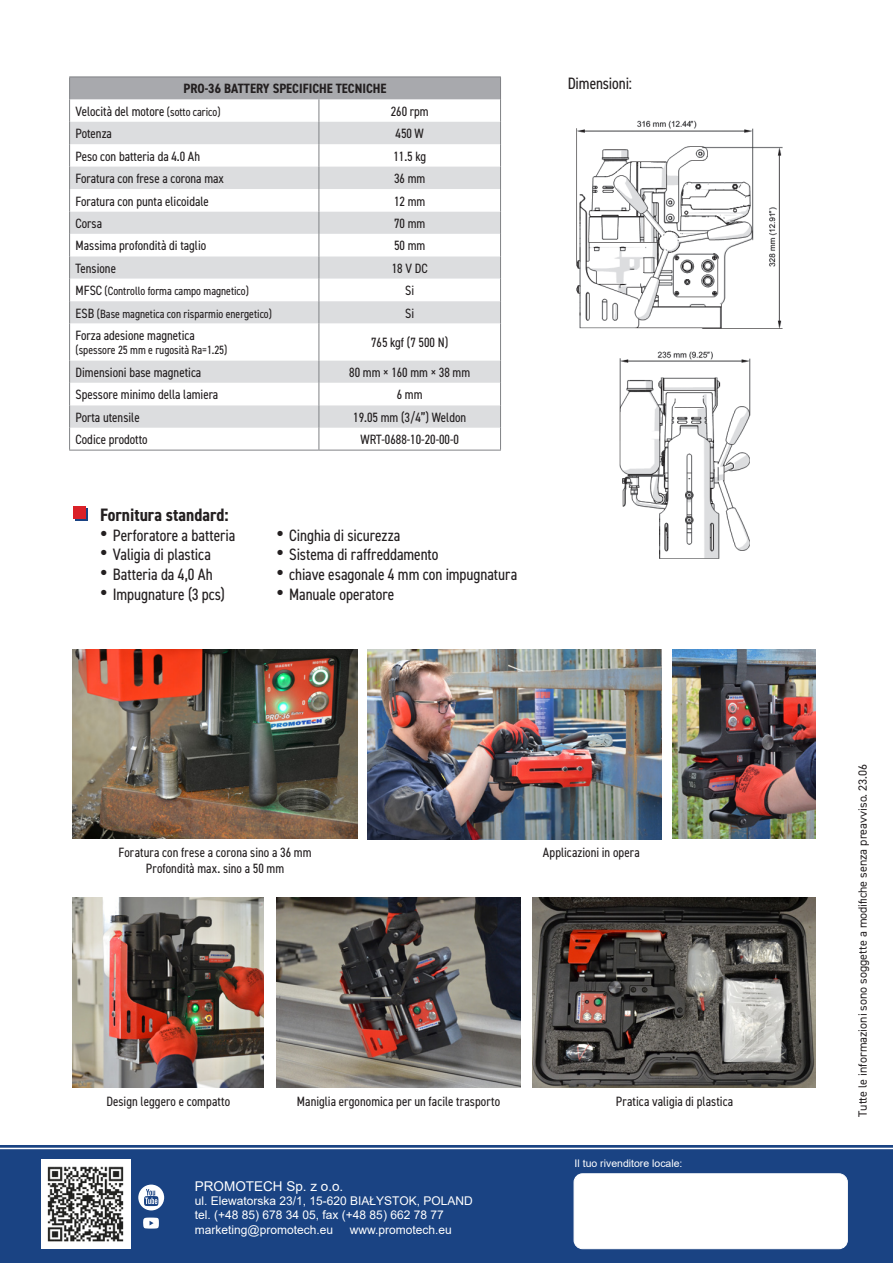
<style>
.page{position:relative;width:893px;height:1263px;background:#fff}
.page>*{position:absolute;margin:0;border:0;box-sizing:border-box;transform-origin:0 0}
.tekst_ulotka_promote{font:700 condensed 18px "DIN2014";color:#231f20}
.tekst_ulotka_promote-2{font:condensed 16.5px "DIN2014";letter-spacing:-.005em;color:#231f20}
.w_tabelce_tresc{font:condensed 13.5px "DIN2014";color:#231f20}
.tekst_ulotka_promote-3{font:condensed 13.5px "DIN2014";letter-spacing:.005em;color:#231f20}
.w_tabelce_tresc_2{font:700 condensed 13.5px "DIN2014";color:#231f20}
.t1{font:13.5px "Arial";color:#fff}
.t2{font:12px "Arial";color:#fff}
.w_tabelce_tresc-2{font:condensed 12px "DIN2014";color:#231f20}
.t3{font:12px "DIN2014";color:#231f20}
.t4{font:10.5px "Arial";color:#fff}
.s1{font-size:12px}
.s2{font-size:13.5px}
.s3{font-family:"Arial";font-stretch:normal;font-size:21px}
</style>
<div class="page">
<div style="left:70px;top:77px;width:431px;height:22px;background:#a8a9ad"></div>
<svg style="left:70px;top:99px;width:430px;height:351px"></svg>
<svg style="left:70px;top:122px;width:430px;height:306px;fill:#dcdddf"></svg>
<svg style="left:70px;top:189px;width:430px;height:216px"></svg>
<hr style="left:69px;top:77px;width:250px;height:1px;background:#808285">
<hr style="left:319px;top:77px;width:182px;height:1px;background:#808285">
<svg style="left:69px;top:77px;width:1px;height:247px"></svg>
<svg style="left:319px;top:99px;width:1px;height:225px"></svg>
<svg style="left:500px;top:78px;width:1px;height:246px"></svg>
<hr style="left:69px;top:324px;width:1px;height:36px;background:#808285">
<hr style="left:319px;top:324px;width:1px;height:36px;background:#808285">
<hr style="left:500px;top:324px;width:1px;height:36px;background:#808285">
<svg style="left:69px;top:360px;width:1px;height:90px"></svg>
<svg style="left:319px;top:360px;width:1px;height:90px"></svg>
<svg style="left:500px;top:360px;width:1px;height:90px"></svg>
<hr style="left:69px;top:450px;width:250px;height:1px;background:#808285">
<hr style="left:319px;top:450px;width:182px;height:1px;background:#808285">
<div style="left:0;top:1145px;width:893px;height:118px;background:#1a4383"></div>
<img style="left:41px;top:1159px;width:89px;height:90px">
<div style="left:574px;top:1174px;width:273px;height:75px;background:#fff;border-radius:9px"></div>
<div style="left:574px;top:1173px;width:273px;height:76px;border:1px solid #fff;border-radius:9px"></div>
<svg style="left:138px;top:1184px;width:26px;height:26px"></svg>
<svg style="left:143px;top:1217px;width:16px;height:11px"></svg>
<hr style="left:0;top:1148px;width:893px;height:1px;background:#fff">
<div style="left:75px;top:508px;width:12px;height:13px;background:#1a4383"></div>
<div style="left:73px;top:506px;width:13px;height:13px;background:#da2128"></div>
<img style="left:576px;top:120px;width:207px;height:209px">
<img style="left:619px;top:351px;width:132px;height:208px">
<img style="left:73px;top:897px;width:191px;height:190px">
<img style="left:276px;top:897px;width:245px;height:191px">
<img style="left:532px;top:897px;width:283px;height:191px">
<img style="left:73px;top:650px;width:284px;height:188px">
<img style="left:368px;top:650px;width:294px;height:189px">
<img style="left:672px;top:650px;width:143px;height:188px">
<p class="w_tabelce_tresc_2" style="left:183px;top:80px;width:205px">PRO-36 BATTERY SPECIFICHE TECNICHE</p>
<p class="w_tabelce_tresc" style="left:76px;top:102px;width:147px">Velocità del motore <span class="s1">(sotto carico)</span></p>
<p class="w_tabelce_tresc" style="left:391px;top:102px;width:39px">260 rpm</p>
<p class="w_tabelce_tresc" style="left:76px;top:125px;width:38px">Potenza</p>
<p class="w_tabelce_tresc" style="left:396px;top:125px;width:30px">450 W</p>
<p class="w_tabelce_tresc" style="left:76px;top:147px;width:126px">Peso con batteria da 4.0 Ah</p>
<p class="w_tabelce_tresc" style="left:393px;top:147px;width:34px">11.5 kg</p>
<p class="w_tabelce_tresc" style="left:76px;top:169px;width:150px">Foratura con frese a corona max</p>
<p class="w_tabelce_tresc" style="left:394px;top:169px;width:33px">36 mm</p>
<p class="w_tabelce_tresc" style="left:76px;top:192px;width:135px">Foratura con punta elicoidale</p>
<p class="w_tabelce_tresc" style="left:394px;top:192px;width:33px">12 mm</p>
<p class="w_tabelce_tresc" style="left:76px;top:214px;width:28px">Corsa</p>
<p class="w_tabelce_tresc" style="left:394px;top:214px;width:33px">70 mm</p>
<p class="w_tabelce_tresc" style="left:76px;top:237px;width:132px">Massima profondità di taglio</p>
<p class="w_tabelce_tresc" style="left:394px;top:237px;width:33px">50 mm</p>
<p class="w_tabelce_tresc" style="left:76px;top:259px;width:42px">Tensione</p>
<p class="w_tabelce_tresc" style="left:392px;top:259px;width:37px">18 V DC</p>
<p class="w_tabelce_tresc-2" style="left:76px;top:283px;width:175px"><span class="s2">MFSC</span> (Controllo forma campo magnetico)</p>
<p class="w_tabelce_tresc" style="left:405px;top:282px;width:11px">Si</p>
<p class="w_tabelce_tresc-2" style="left:76px;top:305px;width:198px"><span class="s2">ESB</span> (Base magnetica con risparmio energetico)</p>
<p class="w_tabelce_tresc" style="left:405px;top:304px;width:11px">Si</p>
<p class="w_tabelce_tresc" style="left:76px;top:326px;width:121px">Forza adesione magnetica</p>
<p class="w_tabelce_tresc-2" style="left:76px;top:342px;width:153px">(spessore 25 mm e rugosità Ra=1.25)</p>
<p class="w_tabelce_tresc" style="left:371px;top:334px;width:79px">765 kgf (7 500 N)</p>
<p class="w_tabelce_tresc" style="left:76px;top:363px;width:127px">Dimensioni base magnetica</p>
<p class="w_tabelce_tresc" style="left:349px;top:363px;width:123px">80 mm × 160 mm × 38 mm</p>
<p class="w_tabelce_tresc" style="left:76px;top:386px;width:144px">Spessore minimo della lamiera</p>
<p class="w_tabelce_tresc" style="left:397px;top:386px;width:27px">6 mm</p>
<p class="w_tabelce_tresc" style="left:76px;top:408px;width:66px">Porta utensile</p>
<p class="w_tabelce_tresc" style="left:353px;top:408px;width:114px">19.05 mm (3/4”) Weldon</p>
<p class="w_tabelce_tresc" style="left:76px;top:430px;width:74px">Codice prodotto</p>
<p class="w_tabelce_tresc" style="left:360px;top:430px;width:100px">WRT-0688-10-20-00-0</p>
<p class="tekst_ulotka_promote" style="left:100px;top:503px;width:130px">Fornitura standard:</p>
<p class="tekst_ulotka_promote-2" style="left:100px;top:524px;width:137px"><span class="s3">•</span> Perforatore a batteria</p>
<p class="tekst_ulotka_promote-2" style="left:100px;top:544px;width:112px"><span class="s3">•</span> Valigia di plastica</p>
<p class="tekst_ulotka_promote-2" style="left:100px;top:563px;width:114px"><span class="s3">•</span> Batteria da 4,0 Ah</p>
<p class="tekst_ulotka_promote-2" style="left:100px;top:583px;width:126px"><span class="s3">•</span> Impugnature (3 pcs)</p>
<p class="tekst_ulotka_promote-2" style="left:276px;top:524px;width:125px"><span class="s3">•</span> Cinghia di sicurezza</p>
<p class="tekst_ulotka_promote-2" style="left:276px;top:544px;width:163px"><span class="s3">•</span> Sistema di raffreddamento</p>
<p class="tekst_ulotka_promote-2" style="left:276px;top:563px;width:242px"><span class="s3">•</span> chiave esagonale 4 mm con impugnatura</p>
<p class="tekst_ulotka_promote-2" style="left:276px;top:583px;width:119px"><span class="s3">•</span> Manuale operatore</p>
<p class="tekst_ulotka_promote-2" style="left:568px;top:73px;width:66px">Dimensioni:</p>
<p class="tekst_ulotka_promote-3" style="left:119px;top:843px;width:195px">Foratura con frese a corona sino a 36 mm</p>
<p class="tekst_ulotka_promote-3" style="left:543px;top:843px;width:98px">Applicazioni in opera</p>
<p class="tekst_ulotka_promote-3" style="left:146px;top:859px;width:140px">Profondità max. sino a 50 mm</p>
<p class="tekst_ulotka_promote-3" style="left:106px;top:1092px;width:125px">Design leggero e compatto</p>
<p class="tekst_ulotka_promote-3" style="left:297px;top:1092px;width:205px">Maniglia ergonomica per un facile trasporto</p>
<p class="t1" style="left:195px;top:1176px;width:150px">PROMOTECH Sp. z o.o.</p>
<p class="t2" style="left:195px;top:1192px;width:279px">ul. Elewatorska 23/1, 15-620 BIAŁYSTOK, POLAND</p>
<p class="t2" style="left:195px;top:1207px;width:250px">tel. (+48 85) 678 34 05, fax (+48 85) 662 78 77</p>
<p class="t2" style="left:195px;top:1221px;width:140px">marketing@promotech.eu</p>
<p class="t2" style="left:350px;top:1221px;width:104px">www.promotech.eu</p>
<p class="tekst_ulotka_promote-3" style="left:616px;top:1092px;width:119px">Pratica valigia di plastica</p>
<p class="t4" style="left:575px;top:1156px;width:109px">Il tuo rivenditore locale:</p>
<p class="t3" style="left:855px;top:1116px;width:354px;rotate:-90deg">Tutte le informazioni sono soggette a modifiche senza preavviso. 23.06</p>
</div>
